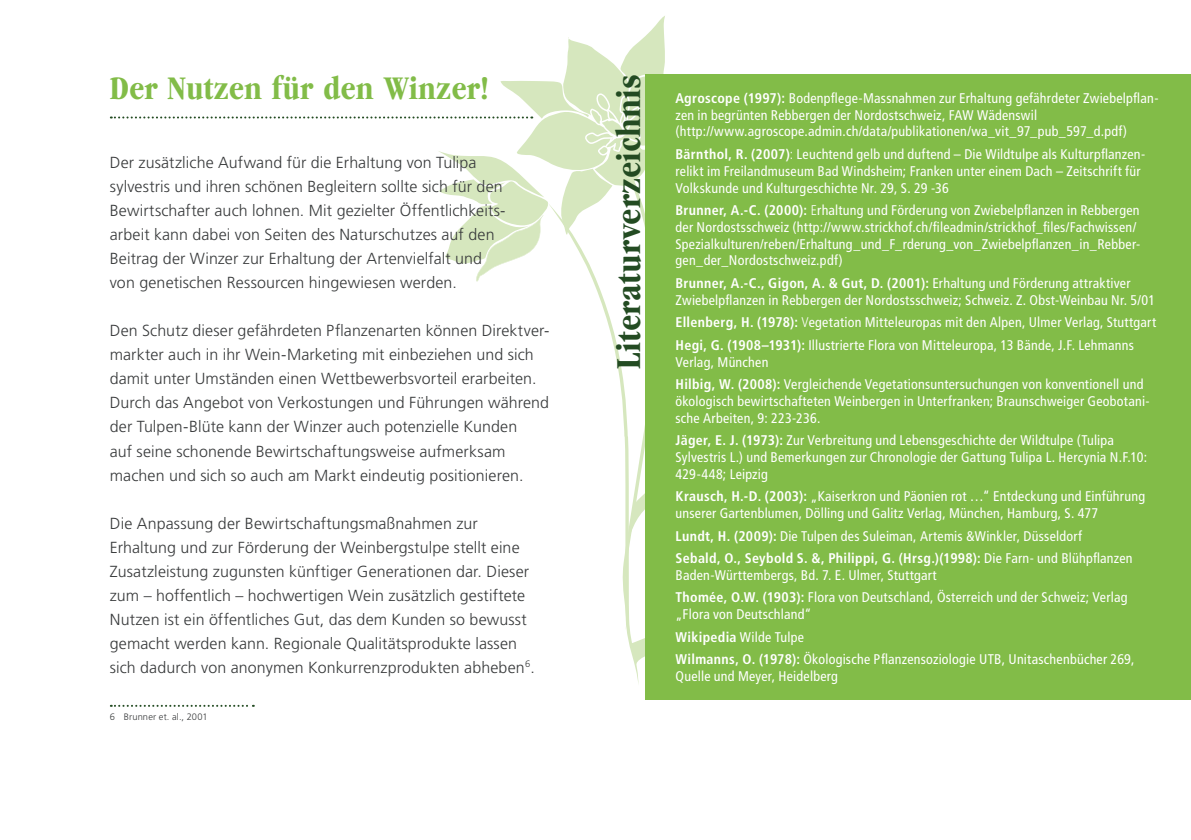
<style>
.page{position:relative;width:1191px;height:840px;background:#fff}
.page>*{position:absolute;margin:0;border:0;box-sizing:border-box;transform-origin:0 0}
.t1{font:36px "Garam ITCSB Bol Con";color:#234b22}
.t2{font:34px "Garam ITCSB Bol Con";color:#82bc48}
.t3{font:300 16px/24px "Frutiger LT Std";letter-spacing:.005em;color:#383a3b}
.t4{font:condensed 14px/16.8px "Frutiger LT Std";letter-spacing:.015em;color:#fff}
.t5{font:300 9.4px "Frutiger LT Std";letter-spacing:.015em;color:#383a3b}
.s1{font-weight:700}
.s2{font-weight:300}
</style>
<div class="page">
<svg style="left:111px;top:16px;width:554px;height:656px"></svg>
<svg style="left:111px;top:704px;width:143px;height:2px"></svg>
<div style="left:645px;top:74px;width:546px;height:625px;background:#82bc48"></div>
<h2 class="t2" style="left:110px;top:71px;width:380px">Der Nutzen für den Winzer!</h2>
<p class="t3" style="left:110px;top:151px;width:397px">Der zusätzliche Aufwand für die Erhaltung von Tulipa sylvestris und ihren schönen Begleitern sollte sich für den Bewirtschafter auch lohnen. Mit gezielter Öffentlichkeits&shy;arbeit kann dabei von Seiten des Naturschutzes auf den Beitrag der Winzer zur Erhaltung der Artenvielfalt und von genetischen Ressourcen hingewiesen werden.</p>
<p class="t3" style="left:110px;top:319px;width:441px">Den Schutz dieser gefährdeten Pflanzenarten können Direktver&shy;markter auch in ihr Wein-Marketing mit einbeziehen und sich damit unter Umständen einen Wettbewerbsvorteil erarbeiten.<br>Durch das Angebot von Verkostungen und Führungen während der Tulpen-Blüte kann der Winzer auch potenzielle Kunden<br>auf seine schonende Bewirtschaftungsweise aufmerksam machen und sich so auch am Markt eindeutig positionieren.</p>
<p class="t3" style="left:110px;top:511px;width:426px">Die Anpassung der Bewirtschaftungsmaßnahmen zur Erhaltung und zur Förderung der Weinbergstulpe stellt eine Zusatzleistung zugunsten künftiger Generationen dar. Dieser zum – hoffentlich – hochwertigen Wein zusätzlich gestiftete Nutzen ist ein öffentliches Gut, das dem Kunden so bewusst gemacht werden kann. Regionale Qualitätsprodukte lassen sich dadurch von anonymen Konkurrenzprodukten abheben<sup>6</sup>.</p>
<p class="t5" style="left:110px;top:710px;width:99px">6 Brunner et. al., 2001</p>
<h1 class="t1" style="left:610px;top:368px;width:295px;rotate:-90deg">Literaturverzeichnis</h1>
<p class="t4" style="left:675px;top:89px;width:484px"><span class="s1">Agroscope (1997):</span> Bodenpflege-Massnahmen zur Erhaltung gefährdeter Zwiebelpflan&shy;zen in begrünten Rebbergen der Nordostschweiz, FAW Wädenswil (http://www.agroscope.admin.ch/data/publikationen/wa_vit_97_pub_597_d.pdf)</p>
<p class="t4" style="left:675px;top:146px;width:471px"><span class="s1">Bärnthol, R. (2007)</span><span class="s2">:</span> Leuchtend gelb und duftend – Die Wildtulpe als Kulturpflanzen&shy;relikt im Freilandmuseum Bad Windsheim; Franken unter einem Dach – Zeitschrift für<br>Volkskunde und Kulturgeschichte Nr. 29, S. 29 -36</p>
<p class="t4" style="left:675px;top:202px;width:466px"><span class="s1">Brunner, A.-C. (2000):</span> <span class="s2">E</span>rhaltung und Förderung von Zwiebelpflanzen in Rebbergen der Nordostsschweiz (http://www.strickhof.ch/fileadmin/strickhof_files/Fachwissen/ Spezialkulturen/reben/Erhaltung_und_F_rderung_von_Zwiebelpflanzen_in_Rebber&shy;gen_der_Nordostschweiz.pdf)</p>
<p class="t4" style="left:675px;top:274px;width:481px"><span class="s1">Brunner, A.-C., Gigon, A. &amp; Gut, D. (2001):</span> Erhaltung und Förderung attraktiver<br>Zwiebelpflanzen in Rebbergen der Nordostsschweiz; Schweiz. Z. Obst-Weinbau Nr. 5/01</p>
<p class="t4" style="left:675px;top:311px;width:482px;line-height:22.4px"><span class="s1">Ellenberg, H. (1978):</span> <span class="s2">V</span>egetation Mitteleuropas mit den Alpen, Ulmer Verlag, Stuttgart<br><span class="s1">Hegi, G. (1908–1931):</span> Illustrierte Flora von Mitteleuropa, 13 Bände, J.F. Lehmanns</p>
<p class="t4" style="left:675px;top:350px;width:469px;line-height:22.4px">Verlag, München<br><span class="s1">Hilbig, W. (2008):</span> Vergleichende Vegetationsuntersuchungen von konventionell und</p>
<p class="t4" style="left:675px;top:392px;width:475px">ökologisch bewirtschafteten Weinbergen in Unterfranken; Braunschweiger Geobotani&shy;sche Arbeiten, 9: 223-236.</p>
<p class="t4" style="left:675px;top:432px;width:473px"><span class="s1">Jäger, E. J. (1973):</span> Zur Verbreitung und Lebensgeschichte der Wildtulpe (Tulipa<br>Sylvestris L.) und Bemerkungen zur Chronologie der Gattung Tulipa L. Hercynia N.F.10:<br>429-448; Leipzig</p>
<p class="t4" style="left:675px;top:488px;width:471px"><span class="s1">Krausch, H.-D. (2003):</span> „Kaiserkron und Päonien rot …“ Entdeckung und Einführung unserer Gartenblumen, Dölling und Galitz Verlag, München, Hamburg, S. 477</p>
<p class="t4" style="left:675px;top:524px;width:458px;line-height:22.4px"><span class="s1">Lundt, H. (2009):</span> Die Tulpen des Suleiman, Artemis &amp;Winkler, Düsseldorf<br><span class="s1">Sebald, O., Seybold S. &amp;, Philippi, G. (Hrsg.)(1998):</span> Die Farn- und Blühpflanzen</p>
<p class="t4" style="left:675px;top:563px;width:453px;line-height:22.4px">Baden-Württembergs, Bd. 7. E. Ulmer, Stuttgart<br><span class="s1">Thomée, O.W. (1903):</span> Flora von Deutschland, Österreich und der Schweiz; Verlag</p>
<p class="t4" style="left:675px;top:603px;width:460px;line-height:22.4px">„Flora von Deutschland“<br><span class="s1">Wikipedia</span> Wilde Tulpe<br><span class="s1">Wilmanns, O. (1978):</span> Ökologische Pflanzensoziologie UTB, Unitaschenbücher 269,</p>
<p class="t4" style="left:675px;top:667px;width:164px">Quelle und Meyer, Heidelberg</p>
</div>
